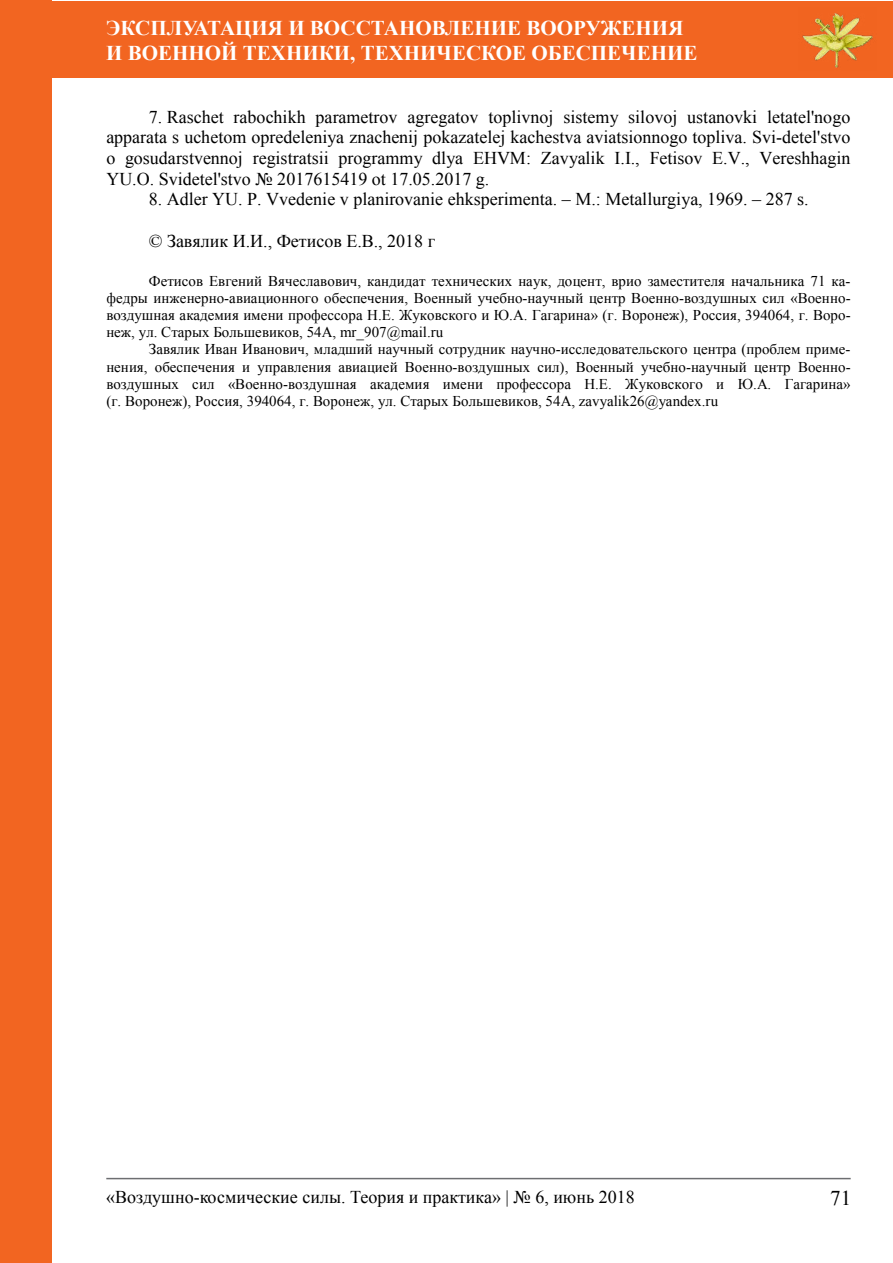
<style>
.page{position:relative;width:893px;height:1263px;background:#fff}
.page>*{position:absolute;margin:0;border:0;box-sizing:border-box;transform-origin:0 0}
.t1{font:700 21px/25.2px "Times New Roman";color:#fff}
.t2{font:21px "Times New Roman";color:#000}
.t3{font:18px/20.7px "Times New Roman";color:#000;text-align:justify}
.t4{font:15px/17.2px "Times New Roman";letter-spacing:.005em;color:#000;text-align:justify}
</style>
<div class="page">
<div style="left:0;top:1px;width:892px;height:76px;background:#f26521"></div>
<div style="left:0;top:1px;width:51px;height:1262px;background:#f26521"></div>
<img style="left:802px;top:13px;width:71px;height:55px">
<hr style="left:106px;top:1178px;width:745px;height:1px;background:#6d6e71">
<h1 class="t1" style="left:106px;top:14px;width:592px">Эксплуатация и восстановление вооружения и военной техники, техническое обеспечение</h1>
<p class="t3" style="left:106px;top:106px;width:746px;text-indent:42px">7. Raschet rabochikh parametrov agregatov toplivnoj sistemy silovoj ustanovki letatel'nogo apparata s uchetom opredeleniya znachenij pokazatelej kachestva aviatsionnogo topliva. Svi-detel'stvo o gosudarstvennoj registratsii programmy dlya eHvm: zavyalik I.I., fetisov e.v., vereshhagin YU.O. Svidetel'stvo № 2017615419 ot 17.05.2017 g.</p>
<p class="t3" style="left:149px;top:189px;width:661px">8. Аdler YU. P. Vvedenie v planirovanie ehksperimenta. – m.: metallurgiya, 1969. – 287 s.</p>
<p class="t3" style="left:149px;top:230px;width:288px">© Завялик И.И., Фетисов Е.В., 2018 г</p>
<p class="t4" style="left:106px;top:272px;width:746px;text-indent:42px">Фетисов Евгений Вячеславович, кандидат технических наук, доцент, врио заместителя начальника 71 ка&shy;федры инженерно-авиационного обеспечения, Военный учебно-научный центр Военно-воздушных сил «Военно&shy;воздушная академия имени профессора Н.Е. Жуковского и Ю.А. Гагарина» (г. Воронеж), Россия, 394064, г. Воро&shy;неж, ул. Старых Большевиков, 54А, mr_907@mail.ru</p>
<p class="t4" style="left:106px;top:341px;width:746px;text-indent:43px">Завялик Иван Иванович, младший научный сотрудник научно-исследовательского центра (проблем приме&shy;нения, обеспечения и управления авиацией Военно-воздушных сил), Военный учебно-научный центр Военно&shy;воздушных сил «Военно-воздушная академия имени профессора Н.Е. Жуковского и Ю.А. Гагарина» (г. Воронеж), Россия, 394064, г. Воронеж, ул. Старых Большевиков, 54А, zavyalik26@yandex.ru</p>
<p class="t3" style="left:106px;top:1187px;width:530px">«Воздушно-космические силы. Теория и практика» | № 6, июнь 2018</p>
<h1 class="t2" style="left:830px;top:1183px;width:22px">71</h1>
</div>
